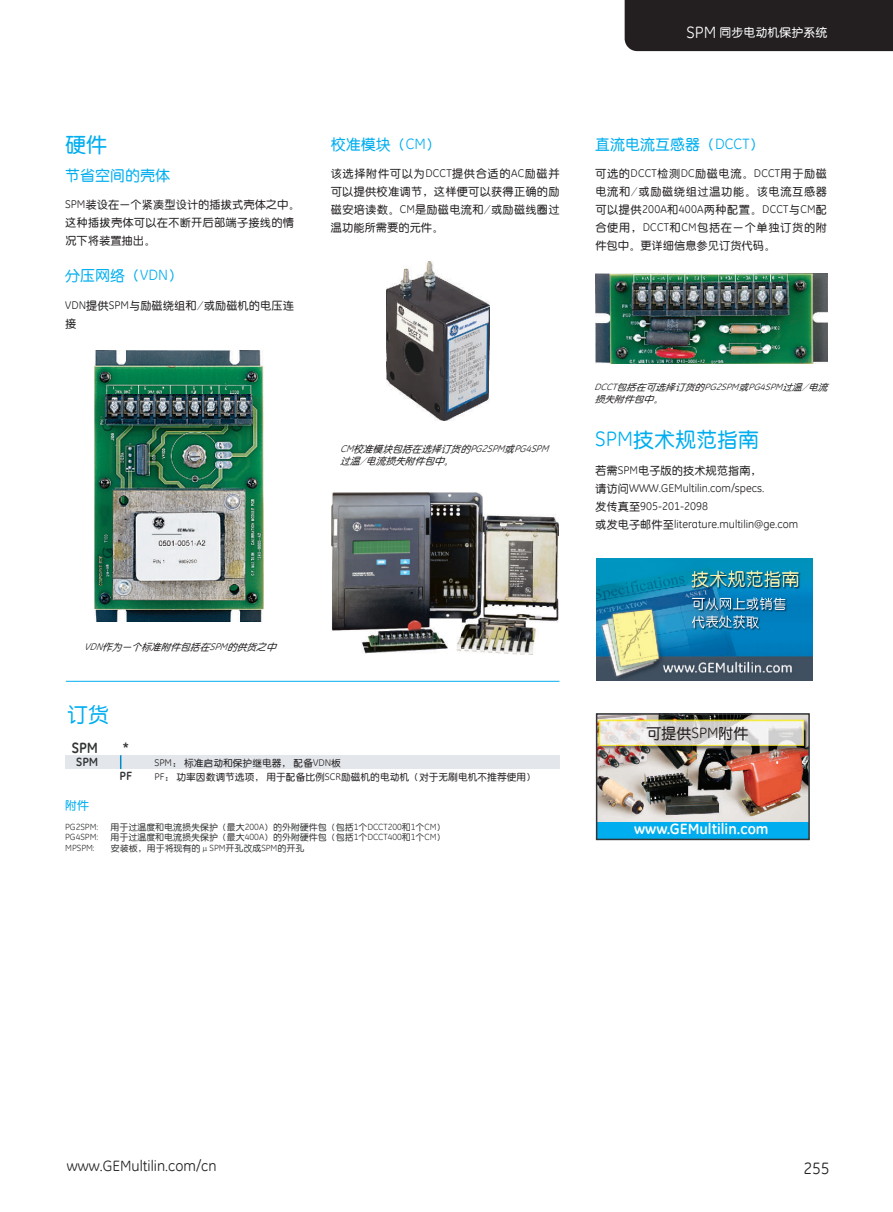
<style>
.page{position:relative;width:893px;height:1212px;background:#fff}
.page>*{position:absolute;margin:0;border:0;box-sizing:border-box;transform-origin:0 0}
.t1{font:21px "HY Zhong Yuan J";color:#00aeef}
.t2{font:16.5px "GE Inspira";color:#231f20}
.t3{font:15px "HY Zhong Yuan J";color:#00aeef}
.t4{font:15px "GE Inspira";color:#231f20}
.t5{font:700 15px "GE Inspira";color:#fff}
.t6{font:15px "HY Zhong Yuan J";color:#231f20}
.t7{font:700 15px "GE Inspira";color:#323436;scale:.95 1}
.t8{font:12px "HY Zhong Yuan J";color:#fff}
.t9{font:700 12px "GE Inspira";color:#323436}
.t10{font:12px "HY Zhong Yuan J";color:#00aeef}
.t11{font:11.25px/18px "HY Zhong Yuan J";letter-spacing:.02em;color:#231f20;text-align:justify}
.t12{font:11.25px/18px "GE Inspira";color:#231f20}
.t13{font:11.25px/18px "HY Zhong Yuan J";color:#231f20}
.t14{font:11.25px/18px "HY Zhong Yuan J";letter-spacing:.05em;color:#231f20}
.t15{font:9.75px/14.2px "HY Zhong Yuan J";color:#231f20}
.t16{font:italic 9.75px "HY Zhong Yuan J";color:#231f20}
.t17{font:italic 9.75px "GE Inspira";color:#231f20}
.t18{font:italic 9.15px "GE Inspira";color:#231f20;scale:1.06 1}
.t19{font:italic 9.15px "HY Zhong Yuan J";color:#231f20;scale:1.06 1}
.t20{font:9px "HY Zhong Yuan J";letter-spacing:-.005em;color:#323436}
.t21{font:9px "GE Inspira";letter-spacing:-.005em;color:#323436}
.s1{font-family:"GE Inspira";font-size:16.5px}
.s2{font-family:"GE Inspira"}
.s3{font-family:"HY Zhong Yuan J"}
</style>
<div class="page">
<div style="left:597px;top:714px;width:212px;height:125px;background:#00aeef"></div>
<img style="left:599px;top:716px;width:208px;height:105px">
<div style="left:596px;top:713px;width:214px;height:127px;border:2px solid #323436"></div>
<hr style="left:66px;top:681px;width:493px;height:1px;background:#00aeef">
<img style="left:596px;top:559px;width:216px;height:121px">
<img style="left:94px;top:351px;width:169px;height:270px">
<img style="left:386px;top:261px;width:103px;height:160px">
<img style="left:331px;top:493px;width:228px;height:161px">
<img style="left:596px;top:274px;width:232px;height:90px">
<div style="left:65px;top:755px;width:495px;height:13px;background:#e3e7eb"></div>
<svg style="left:120px;top:755px;width:1px;height:14px"></svg>
<div style="left:625px;top:0;width:268px;height:51px;background:#231f20"></div>
<h3 class="t8" style="left:686px;top:26px;width:142px"><span class="s1">SPM</span> 同步电动机保护系统</h3>
<h1 class="t1" style="left:65px;top:134px;width:43px">硬件</h1>
<h3 class="t3" style="left:65px;top:168px;width:107px">节省空间的壳体</h3>
<p class="t13" style="left:65px;top:196px;width:236px"><span class="s2">SPM</span>装设在一个紧凑型设计的插拔式壳体之中。这种插拔壳体可以在不断开后部端子接线的情况下将装置抽出。</p>
<h3 class="t3" style="left:65px;top:268px;width:119px">分压网络（<span class="s2">VDN</span>）</h3>
<p class="t13" style="left:65px;top:296px;width:230px"><span class="s2">VDN</span>提供<span class="s2">SPM</span>与励磁绕组和/或励磁机的电压连接</p>
<h3 class="t3" style="left:331px;top:136px;width:112px">校准模块（<span class="s2">CM</span>）</h3>
<p class="t11" style="left:331px;top:165px;width:230px">该选择附件可以为<span class="s2">DCCT</span>提供合适的<span class="s2">AC</span>励磁并可以提供校准调节，这样便可以获得正确的励磁安培读数。<span class="s2">CM</span>是励磁电流和/或励磁线圈过温功能所需要的元件。</p>
<h3 class="t3" style="left:595px;top:136px;width:171px">直流电流互感器（<span class="s2">DCCT</span>）</h3>
<p class="t14" style="left:595px;top:165px;width:233px">可选的<span class="s2">DCCT</span>检测<span class="s2">DC</span>励磁电流。<span class="s2">DCCT</span>用于励磁电流和/或励磁绕组过温功能。该电流互感器</p>
<p class="t12" style="left:595px;top:200px;width:233px"><span class="s3">可以提供</span>200A<span class="s3">和</span>400A<span class="s3">两种配置。</span>DCCT<span class="s3">与</span>CM<span class="s3">配</span></p>
<p class="t11" style="left:595px;top:219px;width:233px">合使用，<span class="s2">DCCT</span>和<span class="s2">CM</span>包括在一个单独订货的附件包中。更详细信息参见订货代码。</p>
<p class="t17" style="left:340px;top:442px;width:214px">CM<span class="s3">校准模块包括在选择订货的</span>PG2SPM<span class="s3">或</span>PG4SPM</p>
<p class="t16" style="left:340px;top:456px;width:118px">过温/电流损失附件包中。</p>
<p class="t18" style="left:594px;top:381px;width:225px">DCCT<span class="s3">包括在可选择订货的</span>PG2SPM<span class="s3">或</span>PG4SPM<span class="s3">过温/电流</span></p>
<p class="t19" style="left:595px;top:395px;width:69px">损失附件包中。</p>
<h1 class="t1" style="left:595px;top:429px;width:165px"><span class="s2">SPM</span>技术规范指南</h1>
<p class="t13" style="left:595px;top:462px;width:168px">若需<span class="s2">SPM</span>电子版的技术规范指南，</p>
<p class="t12" style="left:595px;top:479px;width:205px"><span class="s3">请访问</span>WWW.GEMultilin.com/specs.<br><span class="s3">发传真至</span>905-201-2098<br><span class="s3">或发电子邮件至</span>literature.multilin@ge.com</p>
<p class="t16" style="left:84px;top:642px;width:197px"><span class="s2">VDN</span>作为一个标准附件包括在<span class="s2">SPM</span>的供货之中</p>
<h1 class="t1" style="left:67px;top:704px;width:43px">订货</h1>
<h3 class="t7" style="left:72px;top:738px;width:29px">SPM</h3>
<h3 class="t7" style="left:123px;top:738px;width:8px">*</h3>
<h3 class="t9" style="left:76px;top:754px;width:23px">SPM</h3>
<h3 class="t9" style="left:120px;top:768px;width:14px">PF</h3>
<p class="t15" style="left:154px;top:756px;width:383px"><span class="s2">SPM</span>：标准启动和保护继电器，配备<span class="s2">VDN</span>板<br><span class="s2">PF</span>：功率因数调节选项，用于配备比例<span class="s2">SCR</span>励磁机的电动机（对于无刷电机不推荐使用）</p>
<h3 class="t10" style="left:65px;top:799px;width:25px">附件</h3>
<p class="t21" style="left:65px;top:821px;width:35px">PG2SPM:</p>
<p class="t20" style="left:111px;top:823px;width:336px">用于过温度和电流损失保护（最大<span class="s2">200A</span>）的外附硬件包（包括<span class="s2">1</span>个<span class="s2">DCCT200</span>和<span class="s2">1</span>个<span class="s2">CM</span>）</p>
<p class="t21" style="left:65px;top:831px;width:35px">PG4SPM:</p>
<p class="t20" style="left:111px;top:833px;width:336px">用于过温度和电流损失保护（最大<span class="s2">400A</span>）的外附硬件包（包括<span class="s2">1</span>个<span class="s2">DCCT400</span>和<span class="s2">1</span>个<span class="s2">CM</span>）</p>
<p class="t21" style="left:65px;top:842px;width:31px">MPSPM:</p>
<p class="t20" style="left:111px;top:844px;width:195px">安装板，用于将现有的μ<span class="s2">SPM</span>开孔改成<span class="s2">SPM</span>的开孔</p>
<h3 class="t6" style="left:647px;top:726px;width:104px">可提供<span class="s2">SPM</span>附件</h3>
<h3 class="t5" style="left:634px;top:819px;width:136px">www.GEMultilin.com</h3>
<h3 class="t4" style="left:67px;top:1156px;width:151px">www.GEMultilin.com/cn</h3>
<h2 class="t2" style="left:803px;top:1157px;width:28px">255</h2>
</div>
